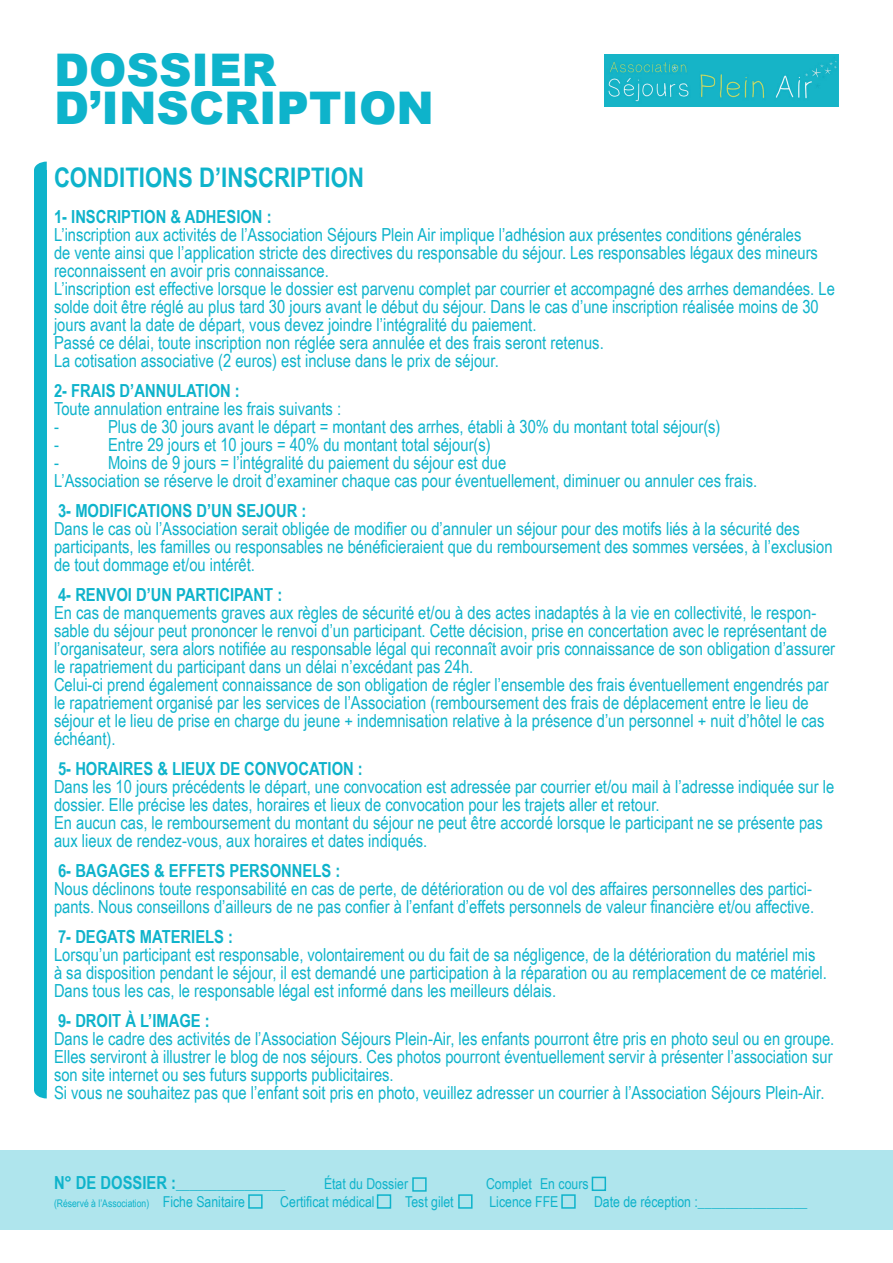
<style>
.page{position:relative;width:893px;height:1263px;background:#fff}
.page>*{position:absolute;margin:0;border:0;box-sizing:border-box;transform-origin:0 0}
.t1{font:900 45px/37.5px "Arial";color:#0eb3cb}
.t2{font:700 27px "Arial Narrow";color:#0eb3cb}
.t3{font:18px/18px "Arial Narrow";color:#0eb3cb}
.t4{font:700 18px "Arial Narrow";color:#0eb3cb}
.t5{font:15px "Arial Narrow";color:#0eb3cb}
.t6{font:700 15px "Arial Narrow";color:#0eb3cb}
.t7{font:10.5px "Arial Narrow";color:#0eb3cb}
.s1{font-size:18px}
.s2{font-size:15px}
</style>
<div class="page">
<div style="left:0;top:1150px;width:893px;height:80px;background:#afe5ed"></div>
<div style="left:592px;top:1177px;width:14px;height:14px;border:2px solid #0eb3cb"></div>
<div style="left:561px;top:1194px;width:15px;height:15px;border:2px solid #0eb3cb"></div>
<div style="left:458px;top:1194px;width:15px;height:15px;border:2px solid #0eb3cb"></div>
<div style="left:377px;top:1194px;width:14px;height:15px;border:2px solid #0eb3cb"></div>
<div style="left:248px;top:1194px;width:15px;height:15px;border:2px solid #0eb3cb"></div>
<div style="left:412px;top:1177px;width:15px;height:15px;border:2px solid #0eb3cb"></div>
<div style="left:34px;top:170px;width:13px;height:920px;background:#0eb3cb"></div>
<svg style="left:34px;top:162px;width:13px;height:8px"></svg>
<svg style="left:34px;top:1090px;width:13px;height:8px"></svg>
<img style="left:605px;top:54px;width:234px;height:52px">
<h1 class="t1" style="left:54px;top:50px;width:381px">DOSSIER<br>D’INSCRIPTION</h1>
<h2 class="t2" style="left:54px;top:162px;width:311px">CONDITIONS D’INSCRIPTION</h2>
<p class="t4" style="left:54px;top:206px;width:219px">1- INSCRIPTION &amp; ADHESION :</p>
<p class="t3" style="left:54px;top:225px;width:782px">L’inscription aux activités de l’Association Séjours Plein Air implique l’adhésion aux présentes conditions générales<br>de vente ainsi que l’application stricte des directives du responsable du séjour. Les responsables légaux des mineurs reconnaissent en avoir pris connaissance.<br>L’inscription est effective lorsque le dossier est parvenu complet par courrier et accompagné des arrhes demandées. Le solde doit être réglé au plus tard 30 jours avant le début du séjour. Dans le cas d’une inscription réalisée moins de 30 jours avant la date de départ, vous devez joindre l’intégralité du paiement.<br>Passé ce délai, toute inscription non réglée sera annulée et des frais seront retenus.<br>La cotisation associative (2 euros) est incluse dans le prix de séjour.</p>
<p class="t4" style="left:54px;top:380px;width:187px">2- FRAIS D’ANNULATION :</p>
<p class="t3" style="left:54px;top:399px;width:289px">Toute annulation entraine les frais suivants : -</p>
<p class="t3" style="left:108px;top:417px;width:614px">Plus de 30 jours avant le départ = montant des arrhes, établi à 30% du montant total séjour(s)</p>
<p class="t3" style="left:54px;top:435px;width:6px">-</p>
<p class="t3" style="left:108px;top:435px;width:384px">Entre 29 jours et 10 jours = 40% du montant total séjour(s)</p>
<p class="t3" style="left:54px;top:453px;width:6px">-</p>
<p class="t3" style="left:54px;top:453px;width:705px;text-indent:54px">Moins de 9 jours = l’intégralité du paiement du séjour est due<br>L’Association se réserve le droit d’examiner chaque cas pour éventuellement, diminuer ou annuler ces frais.</p>
<p class="t4" style="left:58px;top:500px;width:250px">3- MODIFICATIONS D’UN SEJOUR :</p>
<p class="t3" style="left:54px;top:519px;width:780px">Dans le cas où l’Association serait obligée de modifier ou d’annuler un séjour pour des motifs liés à la sécurité des participants, les familles ou responsables ne bénéficieraient que du remboursement des sommes versées, à l’exclusion de tout dommage et/ou intérêt.</p>
<p class="t4" style="left:58px;top:584px;width:226px">4- RENVOI D’UN PARTICIPANT :</p>
<p class="t3" style="left:54px;top:603px;width:783px">En cas de manquements graves aux règles de sécurité et/ou à des actes inadaptés à la vie en collectivité, le respon&shy;sable du séjour peut prononcer le renvoi d’un participant. Cette décision, prise en concertation avec le représentant de l’organisateur, sera alors notifiée au responsable légal qui reconnaît avoir pris connaissance de son obligation d’assurer le rapatriement du participant dans un délai n’excédant pas 24h.<br>Celui-ci prend également connaissance de son obligation de régler l’ensemble des frais éventuellement engendrés par le rapatriement organisé par les services de l’Association (remboursement des frais de déplacement entre le lieu de séjour et le lieu de prise en charge du jeune + indemnisation relative à la présence d’un personnel + nuit d’hôtel le cas échéant).</p>
<p class="t4" style="left:58px;top:758px;width:306px">5- HORAIRES &amp; LIEUX DE CONVOCATION :</p>
<p class="t3" style="left:54px;top:777px;width:782px">Dans les 10 jours précédents le départ, une convocation est adressée par courrier et/ou mail à l’adresse indiquée sur le dossier. Elle précise les dates, horaires et lieux de convocation pour les trajets aller et retour.<br>En aucun cas, le remboursement du montant du séjour ne peut être accordé lorsque le participant ne se présente pas aux lieux de rendez-vous, aux horaires et dates indiqués.</p>
<p class="t4" style="left:58px;top:860px;width:284px">6- BAGAGES &amp; EFFETS PERSONNELS :</p>
<p class="t3" style="left:54px;top:879px;width:762px">Nous déclinons toute responsabilité en cas de perte, de détérioration ou de vol des affaires personnelles des partici&shy;pants. Nous conseillons d’ailleurs de ne pas confier à l’enfant d’effets personnels de valeur financière et/ou affective.</p>
<p class="t4" style="left:58px;top:926px;width:176px">7- DEGATS MATERIELS :</p>
<p class="t3" style="left:54px;top:945px;width:774px">Lorsqu’un participant est responsable, volontairement ou du fait de sa négligence, de la détérioration du matériel mis à sa disposition pendant le séjour, il est demandé une participation à la réparation ou au remplacement de ce matériel.<br>Dans tous les cas, le responsable légal est informé dans les meilleurs délais.</p>
<p class="t4" style="left:58px;top:1010px;width:153px">9- DROIT À L’IMAGE :</p>
<p class="t3" style="left:54px;top:1029px;width:782px">Dans le cadre des activités de l’Association Séjours Plein-Air, les enfants pourront être pris en photo seul ou en groupe.<br>Elles serviront à illustrer le blog de nos séjours. Ces photos pourront éventuellement servir à présenter l’association sur son site internet ou ses futurs supports publicitaires.<br>Si vous ne souhaitez pas que l’enfant soit pris en photo, veuillez adresser un courrier à l’Association Séjours Plein-Air.</p>
<p class="t6" style="left:54px;top:1175px;width:233px"><span class="s1">N° DE DOSSIER :</span>________________</p>
<p class="t5" style="left:324px;top:1173px;width:86px">État du Dossier</p>
<p class="t5" style="left:486px;top:1173px;width:104px">Complet En cours</p>
<p class="t7" style="left:54px;top:1195px;width:192px">(Réservé à l’Association) <span class="s2">Fiche Sanitaire</span></p>
<p class="t5" style="left:280px;top:1191px;width:96px">Certificat médical</p>
<p class="t5" style="left:405px;top:1191px;width:50px">Test gilet</p>
<p class="t5" style="left:489px;top:1191px;width:71px">Licence FFE</p>
<p class="t5" style="left:594px;top:1191px;width:215px">Date de réception :________________</p>
</div>
